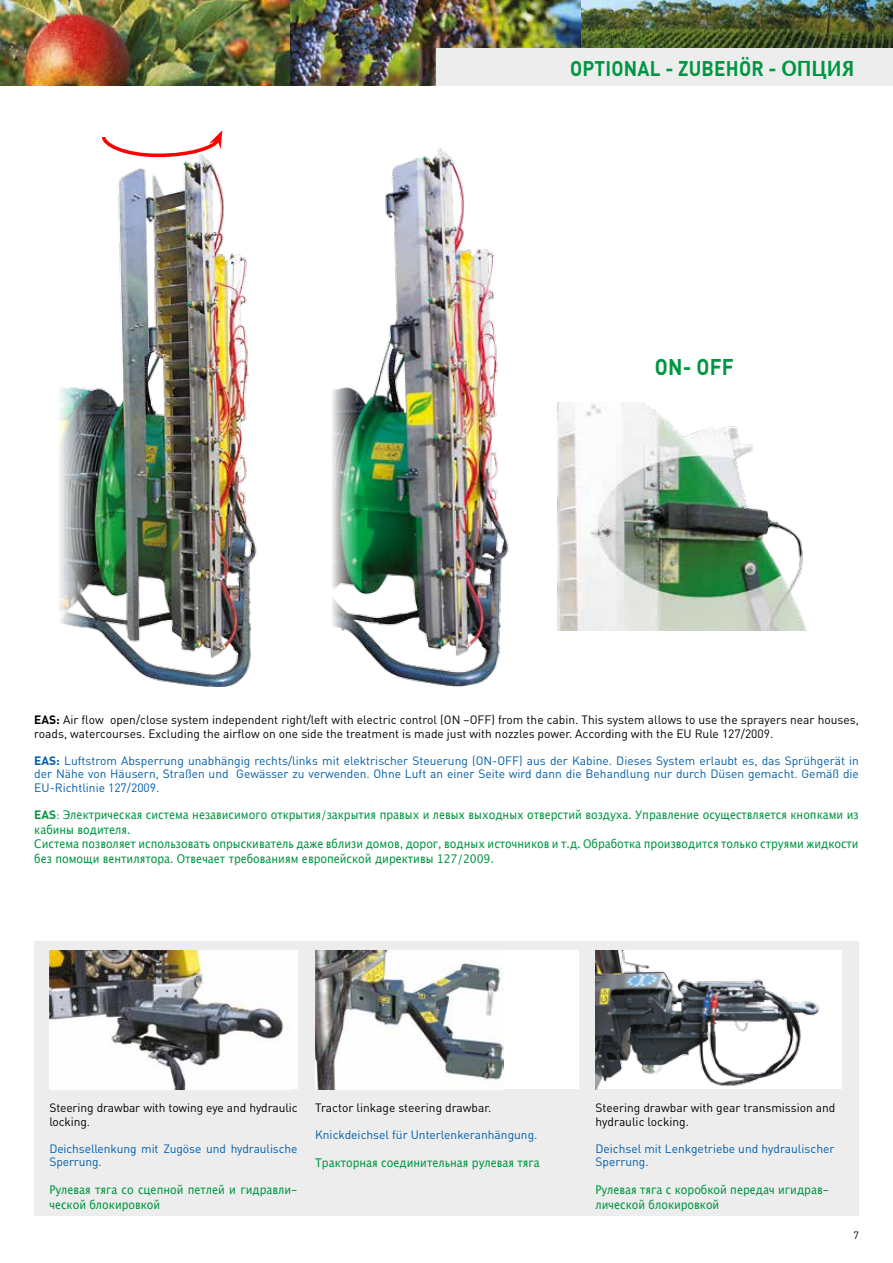
<style>
.page{position:relative;width:893px;height:1263px;background:#fff}
.page>*{position:absolute;margin:0;border:0;box-sizing:border-box;transform-origin:0 0}
.t1{font:700 22.5px "DIN";color:#009641;scale:.9 1}
.t2{font:700 21px "DIN";letter-spacing:.01em;color:#009641;scale:.9 1}
.t3{font:12px/14.4px "Lucida Grande";color:#009641;scale:.9 1}
.t4{font:12px/13.5px "DIN";color:#005da9}
.t5{font:12px/13.5px "DIN";color:#000}
.t6{font:10.5px "DIN";color:#000}
.s1{font-family:"Lucida Grande"}
.s2{font-weight:700}
.s3{font-family:"DIN";font-weight:700}
.s4{font-family:"DIN"}
</style>
<div class="page">
<img style="left:581px;top:0;width:312px;height:48px">
<img style="left:0;top:0;width:581px;height:86px">
<img style="left:59px;top:159px;width:198px;height:527px">
<img style="left:332px;top:148px;width:177px;height:538px">
<img style="left:557px;top:403px;width:250px;height:227px">
<svg style="left:101px;top:130px;width:121px;height:29px"></svg>
<div style="left:34px;top:941px;width:825px;height:275px;background:#ededed"></div>
<div style="left:49px;top:950px;width:249px;height:139px;background:#fff"></div>
<img style="left:49px;top:950px;width:235px;height:139px">
<div style="left:315px;top:950px;width:264px;height:139px;background:#fff"></div>
<img style="left:315px;top:950px;width:189px;height:139px">
<div style="left:595px;top:950px;width:247px;height:139px;background:#fff"></div>
<img style="left:595px;top:950px;width:225px;height:139px">
<div style="left:436px;top:48px;width:457px;height:38px;background:#ededed"></div>
<h2 class="t2" style="left:570px;top:55px;width:317px">OPTIONAL - ZUBEHÖR - <span class="s1">ОПЦИЯ</span></h2>
<h1 class="t1" style="left:655px;top:351px;width:89px">ON- OFF</h1>
<p class="t5" style="left:34px;top:713px;width:826px"><span class="s2">EAS:</span> Air flow open/close system independent right/left with electric control (ON –OFF) from the cabin. This system allows to use the sprayers near houses, roads, watercourses. Excluding the airflow on one side the treatment is made just with nozzles power. According with the EU Rule 127/2009.</p>
<p class="t4" style="left:34px;top:754px;width:826px;text-align:justify"><span class="s2">EAS:</span> Luftstrom Absperrung unabhängig rechts/links mit elektrischer Steuerung (ON-OFF) aus der Kabine. Dieses System erlaubt es, das Sprühgerät in der Nähe von Häusern, Straßen und Gewässer zu verwenden. Ohne Luft an einer Seite wird dann die Behandlung nur durch Düsen gemacht. Gemäß die EU-Richtlinie 127/2009.</p>
<p class="t3" style="left:34px;top:808px;width:917px"><span class="s3">EAS</span><span class="s4">:</span> Электрическая система независимого открытия/закрытия правых и левых выходных отверстий воздуха. Управление осуществляется кнопками из кабины водителя.<br>Система позволяет использовать опрыскиватель даже вблизи домов, дорог, водных источников и т.д. Обработка производится только струями жидкости без помощи вентилятора. Отвечает требованиям европейской директивы 127/2009.</p>
<p class="t5" style="left:49px;top:1101px;width:250px">Steering drawbar with towing eye and hydraulic locking.</p>
<p class="t4" style="left:49px;top:1142px;width:250px">Deichsellenkung mit Zugöse und hydraulische<br>Sperrung.</p>
<p class="t3" style="left:49px;top:1183px;width:277px">Рулевая тяга со сцепной петлей и гидравли&shy;ческой блокировкой</p>
<p class="t5" style="left:315px;top:1101px;width:178px">Tractor linkage steering drawbar.</p>
<p class="t4" style="left:315px;top:1128px;width:224px">Knickdeichsel für Unterlenkeranhängung.</p>
<p class="t3" style="left:315px;top:1156px;width:251px">Тракторная соединительная рулевая тяга</p>
<p class="t5" style="left:595px;top:1101px;width:241px">Steering drawbar with gear transmission and hydraulic locking.</p>
<p class="t4" style="left:595px;top:1142px;width:241px">Deichsel mit Lenkgetriebe und hydraulischer<br>Sperrung.</p>
<p class="t3" style="left:595px;top:1183px;width:261px">Рулевая тяга с коробкой передач игидрав&shy;лической блокировкой</p>
<p class="t6" style="left:853px;top:1229px;width:7px">7</p>
</div>
